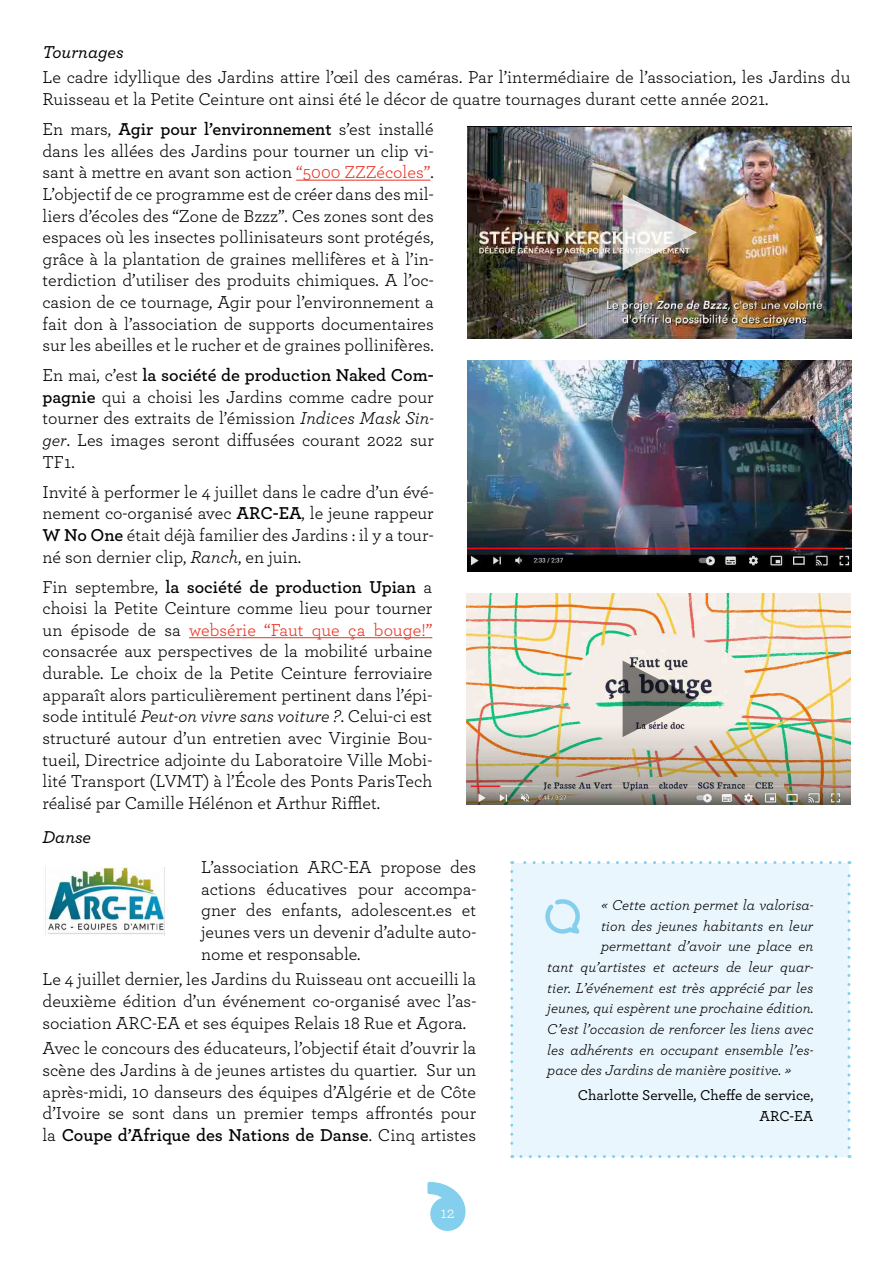
<style>
.page{position:relative;width:893px;height:1263px;background:#fff}
.page>*{position:absolute;margin:0;border:0;box-sizing:border-box;transform-origin:0 0}
.t1{font:18px/21.6px "Archer Pro";color:#000;text-align:justify}
.t2{font:italic 500 18px "Archer Pro";color:#000}
.t3{font:16.5px "Archer Pro";color:#fff}
.t4{font:italic 15px "Archer Pro";color:#000}
.t5{font:500 15px/20.7px "Archer Pro";color:#000;text-align:right}
.s1{font-weight:600}
.s2{color:#e63323}
.s3{font-style:italic}
</style>
<div class="page">
<svg style="left:427px;top:1182px;width:38px;height:49px"></svg>
<div style="left:435px;top:1205px;width:25px;height:13px;background:#84cfed"></div>
<hr style="left:296px;top:180px;width:134px;height:1px;background:#e63323">
<hr style="left:189px;top:637px;width:243px;height:1px;background:#e63323">
<img style="left:45px;top:868px;width:120px;height:67px">
<img style="left:468px;top:127px;width:384px;height:211px">
<img style="left:468px;top:360px;width:384px;height:211px">
<img style="left:466px;top:593px;width:384px;height:211px">
<div style="left:512px;top:862px;width:337px;height:294px;background:#eaf6fd"></div>
<svg style="left:510px;top:871px;width:3px;height:287px"></svg>
<svg style="left:521px;top:1155px;width:329px;height:3px"></svg>
<svg style="left:847px;top:861px;width:3px;height:286px"></svg>
<svg style="left:512px;top:861px;width:328px;height:3px"></svg>
<svg style="left:545px;top:899px;width:35px;height:35px"></svg>
<img style="left:623px;top:194px;width:74px;height:77px">
<svg style="left:623px;top:660px;width:74px;height:77px;background:#979994"></svg>
<p class="t2" style="left:43px;top:38px;width:83px">Tournages</p>
<p class="t1" style="left:43px;top:66px;width:809px">Le cadre idyllique des Jardins attire l’œil des caméras. Par l’intermédiaire de l’association, les Jardins du<br>Ruisseau et la Petite Ceinture ont ainsi été le décor de quatre tournages durant cette année 2021.</p>
<p class="t1" style="left:43px;top:117px;width:393px">En mars, <span class="s1">Agir pour l’environnement</span> s’est installé dans les allées des Jardins pour tourner un clip vi&shy;sant à mettre en avant son action <span class="s2">“5000 ZZZécoles”</span>.<br>L’objectif de ce programme est de créer dans des mil&shy;liers d’écoles des “Zone de Bzzz”. Ces zones sont des espaces où les insectes pollinisateurs sont protégés, grâce à la plantation de graines mellifères et à l’in&shy;terdiction d’utiliser des produits chimiques. A l’oc&shy;casion de ce tournage, Agir pour l’environnement a fait don à l’association de supports documentaires sur les abeilles et le rucher et de graines pollinifères.</p>
<p class="t1" style="left:43px;top:364px;width:393px">En mai, c’est <span class="s1">la société de production Naked Com&shy;pagnie</span> qui a choisi les Jardins comme cadre pour tourner des extraits de l’émission <span class="s3">Indices Mask Sin&shy;ger</span>. Les images seront diffusées courant 2022 sur TF1.</p>
<p class="t1" style="left:43px;top:480px;width:393px">Invité à performer le 4 juillet dans le cadre d’un évé&shy;nement co-organisé avec <span class="s1">ARC-EA</span>, le jeune rappeur <span class="s1">W No One</span> était déjà familier des Jardins : il y a tour&shy;né son dernier clip, <span class="s3">Ranch</span>, en juin.</p>
<p class="t1" style="left:43px;top:575px;width:391px">Fin septembre, <span class="s1">la société de production Upian</span> a choisi la Petite Ceinture comme lieu pour tourner un épisode de sa <span class="s2">websérie “Faut que ça bouge!” </span>consacrée aux perspectives de la mobilité urbaine durable. Le choix de la Petite Ceinture ferroviaire apparaît alors particulièrement pertinent dans l’épi&shy;sode intitulé <span class="s3">Peut-on vivre sans voiture ?</span>. Celui-ci est structuré autour d’un entretien avec Virginie Bou&shy;tueil, Directrice adjointe du Laboratoire Ville Mobi&shy;lité Transport (LVMT) à l’École des Ponts ParisTech réalisé par Camille Hélénon et Arthur Rifflet.</p>
<p class="t2" style="left:43px;top:824px;width:50px">Danse</p>
<p class="t1" style="left:201px;top:855px;width:276px">L’association ARC-EA propose des actions éducatives pour accompa&shy;gner des enfants, adolescent.es et jeunes vers un devenir d’adulte auto&shy;nome et responsable.</p>
<p class="t1" style="left:43px;top:968px;width:435px">Le 4 juillet dernier, les Jardins du Ruisseau ont accueilli la deuxième édition d’un événement co-organisé avec l’as&shy;sociation ARC-EA et ses équipes Relais 18 Rue et Agora.</p>
<p class="t1" style="left:43px;top:1037px;width:435px">Avec le concours des éducateurs, l’objectif était d’ouvrir la scène des Jardins à de jeunes artistes du quartier. Sur un après-midi, 10 danseurs des équipes d’Algérie et de Côte d’Ivoire se sont dans un premier temps affrontés pour la <span class="s1">Coupe d’Afrique des Nations de Danse</span>. Cinq artistes</p>
<p class="t4" style="left:601px;top:894px;width:214px">« Cette action permet la valorisa-</p>
<p class="t4" style="left:601px;top:915px;width:214px">tion des jeunes habitants en leur</p>
<p class="t4" style="left:601px;top:936px;width:214px">permettant d’avoir une place en</p>
<p class="t4" style="left:547px;top:956px;width:268px">tant qu’artistes et acteurs de leur quar-</p>
<p class="t4" style="left:547px;top:977px;width:268px">tier. L’événement est très apprécié par les</p>
<p class="t4" style="left:547px;top:998px;width:268px">jeunes, qui espèrent une prochaine édition.</p>
<p class="t4" style="left:547px;top:1018px;width:268px">C’est l’occasion de renforcer les liens avec</p>
<p class="t4" style="left:547px;top:1039px;width:268px">les adhérents en occupant ensemble l’es-</p>
<p class="t4" style="left:547px;top:1060px;width:245px">pace des Jardins de manière positive. »</p>
<p class="t5" style="left:578px;top:1084px;width:237px">Charlotte Servelle, Cheffe de service,<br>ARC-EA</p>
<p class="t3" style="left:440px;top:1201px;width:16px">12</p>
</div>
